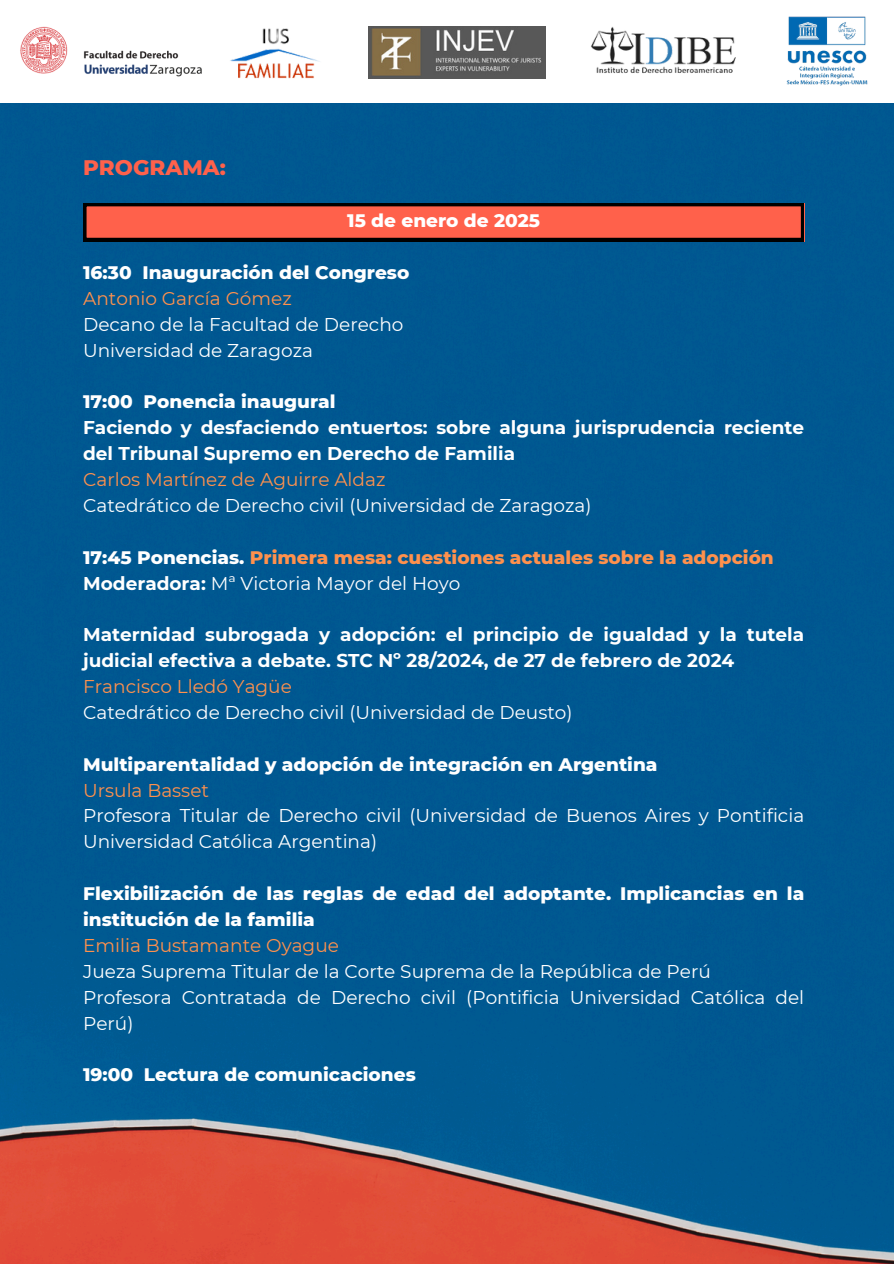
<style>
.page{position:relative;width:894px;height:1264px;background:#fff}
.page>*{position:absolute;margin:0;border:0;box-sizing:border-box;transform-origin:0 0}
.t1{font:800 21.45px "Montserrat";color:#ff614b}
.t2{font:18.45px/25.8px "Montserrat";color:#fff}
.t3{font:800 18.45px/25.8px "Montserrat";color:#fff}
.t4{font:700 18.45px/25.8px "Montserrat";color:#fff}
.t5{font:18.45px "Montserrat";color:#ff914d}
.t6{font:800 18.45px "Montserrat";color:#ff914d}
.s1{color:#fff}
.s2{font-weight:700}
</style>
<div class="page">
<img style="left:0;top:103px;width:893px;height:1160px">
<svg style="left:83px;top:203px;width:720px;height:38px;background:#d04f3d"></svg>
<img style="left:20px;top:26px;width:182px;height:51px">
<img style="left:230px;top:28px;width:90px;height:51px">
<img style="left:584px;top:26px;width:158px;height:104px">
<img style="left:369px;top:27px;width:176px;height:52px">
<img style="left:786px;top:16px;width:82px;height:70px">
<p class="t1" style="left:83px;top:154px;width:144px">PROGRAMA:</p>
<p class="t3" style="left:347px;top:207px;width:194px">15 de enero de 2025</p>
<p class="t3" style="left:83px;top:259px;width:328px">16:30 Inauguración del Congreso</p>
<p class="t5" style="left:83px;top:287px;width:210px">Antonio García Gómez</p>
<p class="t2" style="left:83px;top:311px;width:322px">Decano de la Facultad de Derecho</p>
<h1 class="t2" style="left:83px;top:337px;width:231px">Universidad de Zaragoza</h1>
<p class="t3" style="left:83px;top:389px;width:254px">17:00 Ponencia inaugural</p>
<p class="t4" style="left:83px;top:414px;width:722px">Faciendo y desfaciendo entuertos: sobre alguna jurisprudencia reciente del Tribunal Supremo en Derecho de Familia</p>
<p class="t5" style="left:83px;top:468px;width:304px">Carlos Martínez de Aguirre Aldaz</p>
<p class="t2" style="left:83px;top:492px;width:509px">Catedrático de Derecho civil (Universidad de Zaragoza)</p>
<p class="t6" style="left:83px;top:545px;width:692px"><span class="s1">17:45 Ponencias.</span> Primera mesa: cuestiones actuales sobre la adopción</p>
<p class="t2" style="left:83px;top:570px;width:378px"><span class="s2">Moderadora:</span> Mª Victoria Mayor del Hoyo</p>
<p class="t4" style="left:83px;top:621px;width:722px">Maternidad subrogada y adopción: el principio de igualdad y la tutela judicial efectiva a debate. STC Nº 28/2024, de 27 de febrero de 2024</p>
<p class="t5" style="left:83px;top:675px;width:210px">Francisco Lledó Yagüe</p>
<p class="t2" style="left:83px;top:699px;width:491px">Catedrático de Derecho civil (Universidad de Deusto)</p>
<p class="t3" style="left:83px;top:751px;width:575px">Multiparentalidad y adopción de integración en Argentina</p>
<p class="t5" style="left:83px;top:778px;width:127px">Ursula Basset</p>
<p class="t2" style="left:83px;top:803px;width:722px">Profesora Titular de Derecho civil (Universidad de Buenos Aires y Pontificia<br>Universidad Católica Argentina)</p>
<p class="t3" style="left:83px;top:880px;width:722px">Flexibilización de las reglas de edad del adoptante. Implicancias en la institución de la familia</p>
<p class="t5" style="left:83px;top:934px;width:257px">Emilia Bustamante Oyague</p>
<p class="t2" style="left:83px;top:958px;width:629px">Jueza Suprema Titular de la Corte Suprema de la República de Perú</p>
<p class="t2" style="left:83px;top:984px;width:722px">Profesora Contratada de Derecho civil (Pontificia Universidad Católica del<br>Perú)</p>
<p class="t3" style="left:83px;top:1061px;width:334px">19:00 Lectura de comunicaciones</p>
</div>
